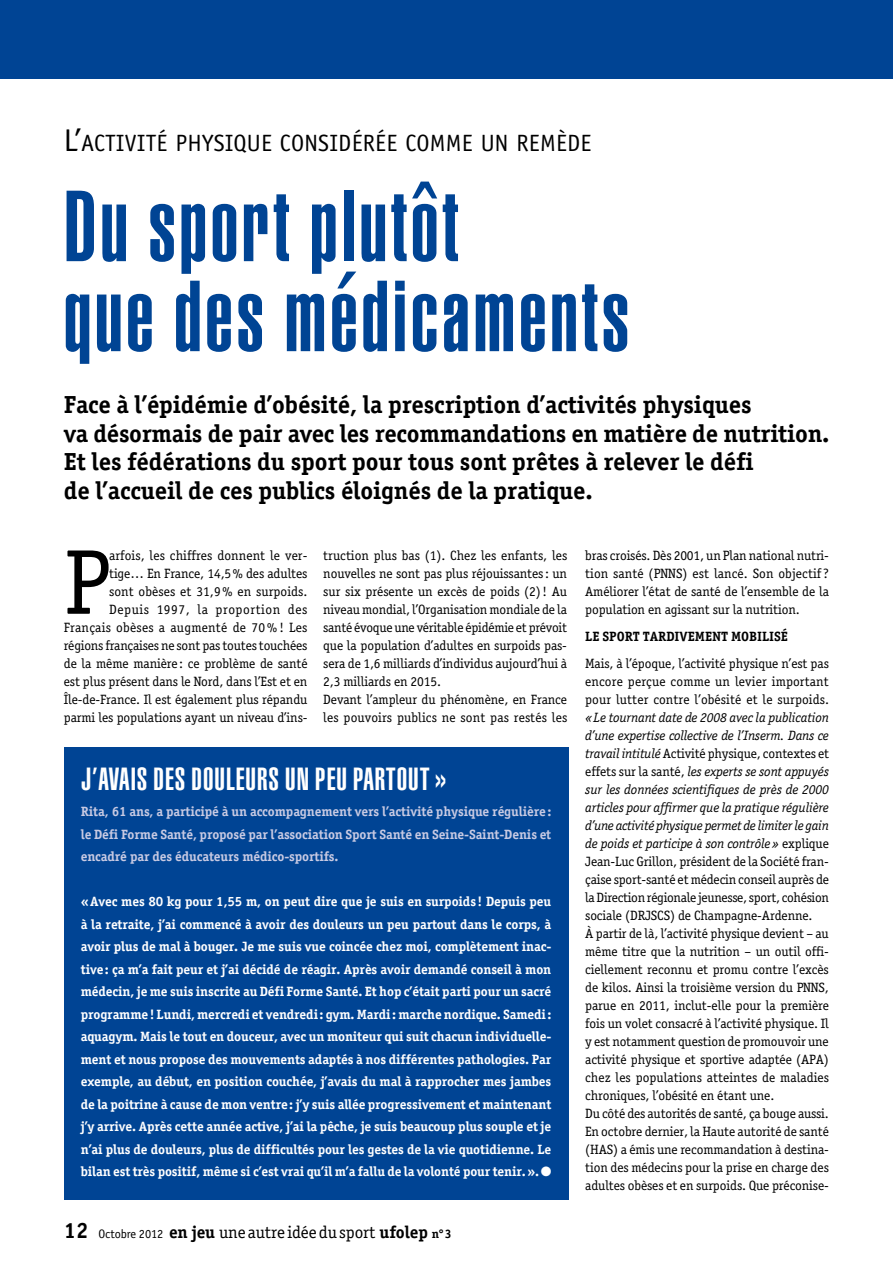
<style>
.page{position:relative;width:893px;height:1263px;background:#fff}
.page>*{position:absolute;margin:0;border:0;box-sizing:border-box;transform-origin:0 0}
.t1{font:900 extra-condensed 99px/90px "Helvetica";letter-spacing:.035em;color:#004494}
.t2{font:92.4px "Officina Serif";color:#000}
.t3{font:900 extra-condensed 31.5px "Helvetica";letter-spacing:.03em;color:#fff}
.t4{font:700 24.75px/28.5px "Officina Serif";letter-spacing:-.005em;color:#000}
.t5{font:23.7px "Officina Sans";letter-spacing:.01em;color:#000}
.t6{font:17.25px "Officina Serif";letter-spacing:-.005em;color:#000}
.t7{font:13.5px/18px "Officina Serif";letter-spacing:-.01em;color:#000}
.t8{font:700 13.5px/22.5px "Officina Serif";letter-spacing:-.01em;color:#fff;text-align:justify}
.t9{font:700 13.5px/22.5px "Officina Serif";letter-spacing:-.01em;color:#c8cae3;text-align:justify}
.t10{font:700 13.5px "Officina Serif";letter-spacing:-.005em;color:#000}
.s1{font-size:31.5px}
.s2{font-style:italic}
.s3{font-weight:700;font-size:22.2px}
.s4{font-family:"Officina Sans";font-size:12.3px}
.s5{font-weight:700}
.s6{font-weight:700;font-size:12.3px}
</style>
<div class="page">
<div style="left:0;top:0;width:893px;height:79px;background:#004494"></div>
<div style="left:64px;top:747px;width:504px;height:452px;background:#004494"></div>
<h3 class="t5" style="left:64px;top:129px;width:529px"><span class="s1">L’</span>ACTIVITÉ PHYSIQUE CONSIDÉRÉE COMME UN REMÈDE</h3>
<h1 class="t1" style="left:64px;top:181px;width:567px">Du sport plutôt<br>que des médicaments</h1>
<p class="t4" style="left:64px;top:390px;width:767px">Face à l’épidémie d’obésité, la prescription d’activités physiques<br>va désormais de pair avec les recommandations en matière de nutrition.<br>Et les fédérations du sport pour tous sont prêtes à relever le défi<br>de l’accueil de ces publics éloignés de la pratique.</p>
<p class="t7" style="left:64px;top:546px;width:245px;text-align:right">arfois, les chiffres donnent le ver-<br>tige… En France, 14,5% des adultes<br>sont obèses et 31,9% en surpoids.<br>Depuis 1997, la proportion des Français obèses a augmenté de 70 % ! Les régions françaises ne sont pas toutes touchées de la même manière: ce problème de santé est plus présent dans le Nord, dans l’Est et en Île-de-France. Il est également plus répandu parmi les populations ayant un niveau d’ins-</p>
<p class="t7" style="left:323px;top:546px;width:245px">truction plus bas (1). Chez les enfants, les nouvelles ne sont pas plus réjouissantes: un sur six présente un excès de poids (2)! Au niveau mondial, l’Organisation mondiale de la santé évoque une véritable épidémie et prévoit que la population d’adultes en surpoids pas&shy;sera de 1,6 milliards d’individus aujourd’hui à 2,3 milliards en 2015.<br>Devant l’ampleur du phénomène, en France les pouvoirs publics ne sont pas restés les</p>
<p class="t7" style="left:585px;top:546px;width:245px;text-align:justify">bras croisés. Dès 2001, un Plan national nutri&shy;tion santé (PNNS) est lancé. Son objectif ?<br>Améliorer l’état de santé de l’ensemble de la population en agissant sur la nutrition.</p>
<h2 class="t2" style="left:64px;top:528px;width:48px">P</h2>
<p class="t10" style="left:585px;top:628px;width:204px">LE SPORT TARDIVEMENT MOBILISÉ</p>
<p class="t7" style="left:585px;top:654px;width:245px;text-align:justify">Mais, à l’époque, l’activité physique n’est pas encore perçue comme un levier important pour lutter contre l’obésité et le surpoids.</p>
<p class="t7" style="left:585px;top:708px;width:245px"><span class="s2">«Le tournant date de 2008 avec la publication d’une expertise collective de l’Inserm. Dans ce travail intitulé</span> Activité physique, contextes et effets sur la santé, <span class="s2">les experts se sont appuyés sur les données scientifiques de près de 2000 articles pour affirmer que la pratique régulière d’une activité physique permet de limiter le gain de poids et participe à son contrôle»</span> explique Jean-Luc Grillon, président de la Société fran&shy;çaise sport-santé et médecin conseil auprès de la Direction régionale jeunesse, sport, cohésion sociale (DRJSCS) de Champagne-Ardenne.<br>À partir de là, l’activité physique devient – au même titre que la nutrition – un outil offi&shy;ciellement reconnu et promu contre l’excès de kilos. Ainsi la troisième version du PNNS, parue en 2011, inclut-elle pour la première fois un volet consacré à l’activité physique. Il y est notamment question de promouvoir une activité physique et sportive adaptée (APA) chez les populations atteintes de maladies chroniques, l’obésité en étant une.<br>Du côté des autorités de santé, ça bouge aussi.<br>En octobre dernier, la Haute autorité de santé (HAS) a émis une recommandation à destina&shy;tion des médecins pour la prise en charge des adultes obèses et en surpoids. Que préconise-</p>
<h3 class="t3" style="left:81px;top:760px;width:367px">J’AVAIS DES DOULEURS UN PEU PARTOUT »</h3>
<p class="t9" style="left:81px;top:800px;width:472px">Rita, 61 ans, a participé à un accompagnement vers l’activité physique régulière: le Défi Forme Santé, proposé par l’association Sport Santé en Seine-Saint-Denis et encadré par des éducateurs médico-sportifs.</p>
<p class="t8" style="left:81px;top:890px;width:472px">«Avec mes 80 kg pour 1,55 m, on peut dire que je suis en surpoids ! Depuis peu à la retraite, j’ai commencé à avoir des douleurs un peu partout dans le corps, à avoir plus de mal à bouger. Je me suis vue coincée chez moi, complètement inac&shy;tive: ça m’a fait peur et j’ai décidé de réagir. Après avoir demandé conseil à mon médecin, je me suis inscrite au Défi Forme Santé. Et hop c’était parti pour un sacré programme! Lundi, mercredi et vendredi: gym. Mardi: marche nordique. Samedi: aquagym. Mais le tout en douceur, avec un moniteur qui suit chacun individuelle&shy;ment et nous propose des mouvements adaptés à nos différentes pathologies. Par exemple, au début, en position couchée, j’avais du mal à rapprocher mes jambes de la poitrine à cause de mon ventre: j’y suis allée progressivement et maintenant j’y arrive. Après cette année active, j’ai la pêche, je suis beaucoup plus souple et je n’ai plus de douleurs, plus de difficultés pour les gestes de la vie quotidienne. Le bilan est très positif, même si c’est vrai qu’il m’a fallu de la volonté pour tenir.».●</p>
<p class="t6" style="left:64px;top:1222px;width:389px"><span class="s3">12</span> <span class="s4">Octobre 2012</span> <span class="s5">en jeu</span> une autre idée du sport <span class="s5">ufolep</span> <span class="s6">n°3</span></p>
</div>
